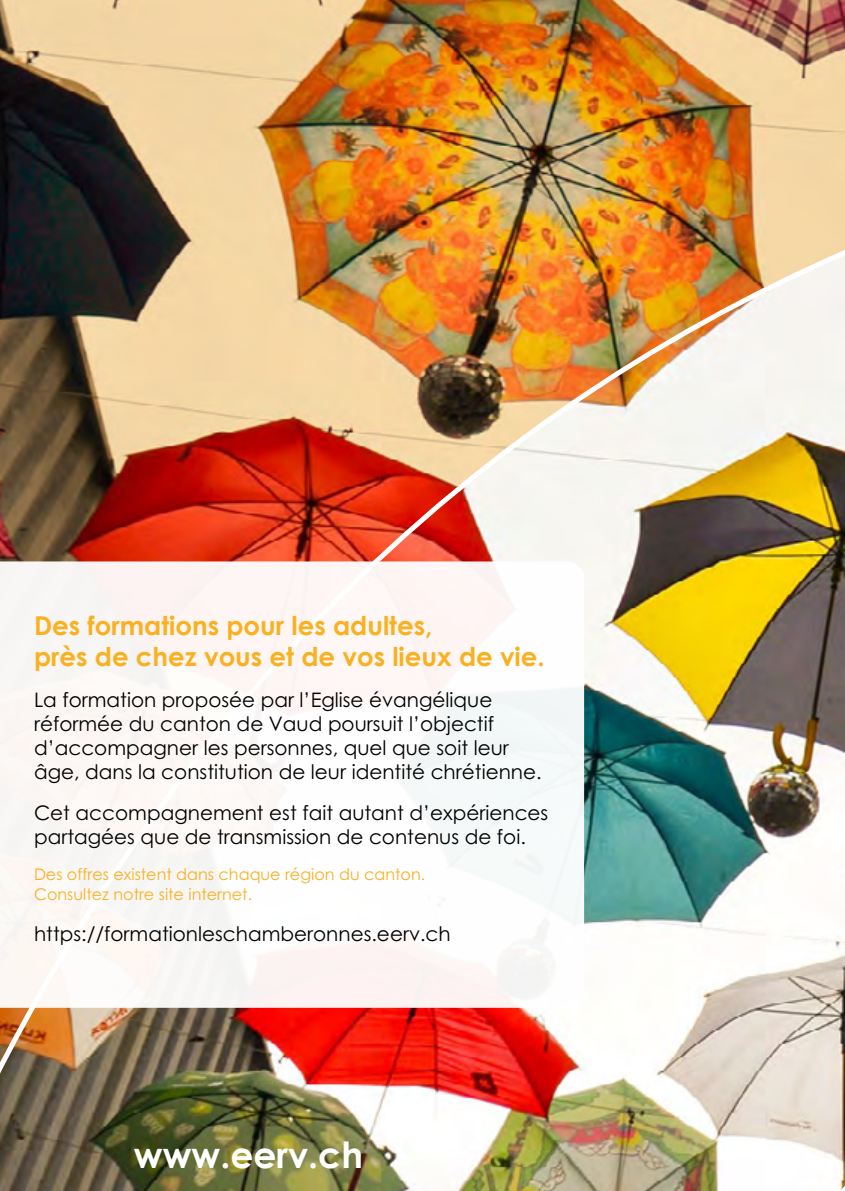
<style>
.page{position:relative;width:845px;height:1191px;background:#fff}
.page>*{position:absolute;margin:0;border:0;box-sizing:border-box;transform-origin:0 0}
.t1{font:700 36px "Century Gothic";color:#fff}
.t2{font:700 26px/31.2px "Century Gothic";color:#f9b122}
.t3{font:20px/24px "Century Gothic";color:#000}
.t4{font:16px/19.2px "Century Gothic";color:#f9b122}
</style>
<div class="page">
<img style="left:0;top:1108px;width:818px;height:83px">
<svg style="left:818px;top:1108px;width:27px;height:83px"></svg>
<img style="left:0;top:0;width:845px;height:1108px">
<svg style="left:0;top:561px;width:584px;height:446px;fill:#fdf7f6"></svg>
<h2 class="t2" style="left:34px;top:609px;width:512px">Des formations pour les adultes,<br>près de chez vous et de vos lieux de vie.</h2>
<p class="t3" style="left:34px;top:687px;width:509px">La formation proposée par l’Eglise évangélique réformée du canton de Vaud poursuit l’objectif d’accompagner les personnes, quel que soit leur âge, dans la constitution de leur identité chrétienne.</p>
<p class="t3" style="left:34px;top:800px;width:516px">Cet accompagnement est fait autant d’expériences partagées que de transmission de contenus de foi.</p>
<p class="t4" style="left:34px;top:864px;width:393px">Des offres existent dans chaque région du canton.<br>Consultez notre site internet.</p>
<p class="t3" style="left:34px;top:921px;width:418px">https://formationleschamberonnes.eerv.ch</p>
<h1 class="t1" style="left:134px;top:1132px;width:230px">www.eerv.ch</h1>
</div>
